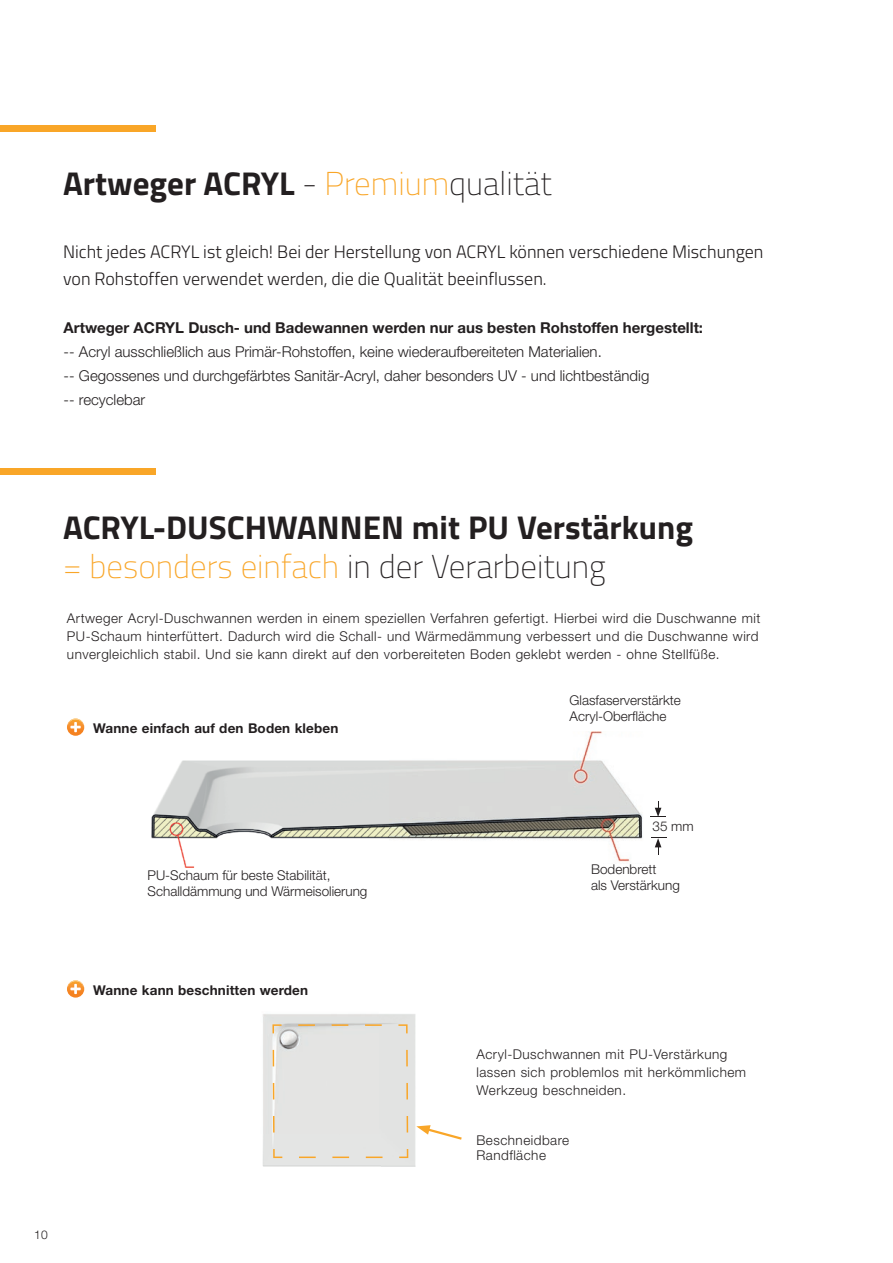
<style>
.page{position:relative;width:893px;height:1263px;background:#fff}
.page>*{position:absolute;margin:0;border:0;box-sizing:border-box;transform-origin:0 0}
.t1{font:700 33px/39.6px "Titillium";color:#231f20}
.t2{font:300 18px/27px "Titillium";color:#231f20}
.t3{font:300 15px/24px "Helvetica Neue LT Std";color:#231f20}
.t4{font:700 15px "Helvetica Neue LT Std";color:#231f20}
.t5{font:300 13.5px/18px "Helvetica Neue LT Std";letter-spacing:.035em;color:#231f20}
.t6{font:300 13.5px/16.2px "Helvetica Neue LT Std";color:#231f20}
.t7{font:700 13.5px "Helvetica Neue LT Std";letter-spacing:.01em;color:#231f20}
.t8{font:300 12px "Helvetica Neue LT Std";color:#231f20}
.s1{font-weight:100}
.s2{font-weight:100;color:#f9a628}
</style>
<div class="page">
<img style="left:151px;top:731px;width:508px;height:137px">
<img style="left:262px;top:1014px;width:154px;height:153px">
<svg style="left:272px;top:1024px;width:136px;height:134px;background:#e3e2df"></svg>
<svg style="left:416px;top:1125px;width:46px;height:15px"></svg>
<div style="left:0;top:126px;width:155px;height:6px;background:#f9a628"></div>
<div style="left:0;top:468px;width:155px;height:6px;background:#f9a628"></div>
<svg style="left:67px;top:718px;width:17px;height:18px"></svg>
<svg style="left:67px;top:719px;width:17px;height:13px"></svg>
<svg style="left:67px;top:980px;width:17px;height:17px"></svg>
<svg style="left:67px;top:981px;width:17px;height:13px"></svg>
<div style="left:591px;top:864px;width:172px;height:52px;background:#fff"></div>
<svg style="left:651px;top:837px;width:16px;height:17px"></svg>
<svg style="left:650px;top:801px;width:16px;height:16px"></svg>
<div style="left:652px;top:821px;width:53px;height:14px;background:#fff"></div>
<h1 class="t1" style="left:63px;top:162px;width:490px">Artweger ACRYL <span class="s1">-</span> <span class="s2">Premium</span><span class="s1">qualität</span></h1>
<h2 class="t2" style="left:63px;top:237px;width:702px">Nicht jedes ACRYL ist gleich! Bei der Herstellung von ACRYL können verschiedene Mischungen von Rohstoffen verwendet werden, die die Qualität beeinflussen.</h2>
<p class="t4" style="left:64px;top:318px;width:641px">Artweger ACRYL Dusch- und Badewannen werden nur aus besten Rohstoffen hergestellt:</p>
<p class="t3" style="left:64px;top:339px;width:587px">-- Acryl ausschließlich aus Primär-Rohstoffen, keine wiederaufbereiteten Materialien.<br>-- Gegossenes und durchgefärbtes Sanitär-Acryl, daher besonders UV - und lichtbeständig -- recyclebar</p>
<h1 class="t1" style="left:63px;top:505px;width:631px">ACRYL-DUSCHWANNEN mit PU Verstärkung <span class="s2">= besonders einfach</span> <span class="s1">in der Verarbeitung</span></h1>
<p class="t5" style="left:67px;top:609px;width:695px">Artweger Acryl-Duschwannen werden in einem speziellen Verfahren gefertigt. Hierbei wird die Duschwanne mit<br>PU-Schaum hinterfüttert. Dadurch wird die Schall- und Wärmedämmung verbessert und die Duschwanne wird unvergleichlich stabil. Und sie kann direkt auf den vorbereiteten Boden geklebt werden - ohne Stellfüße.</p>
<p class="t7" style="left:93px;top:720px;width:247px">Wanne einfach auf den Boden kleben</p>
<p class="t6" style="left:570px;top:692px;width:113px">Glasfaserverstärkte<br>Acryl-Oberfläche</p>
<p class="t6" style="left:148px;top:866px;width:221px">PU-Schaum für beste Stabilität,<br>Schalldämmung und Wärmeisolierung</p>
<p class="t7" style="left:93px;top:982px;width:216px">Wanne kann beschnitten werden</p>
<p class="t8" style="left:34px;top:1227px;width:15px">10</p>
<p class="t5" style="left:652px;top:817px;width:43px">35 mm</p>
<p class="t6" style="left:591px;top:861px;width:90px">Bodenbrett<br>als Verstärkung</p>
<p class="t5" style="left:476px;top:1045px;width:271px">Acryl-Duschwannen mit PU-Verstärkung lassen sich problemlos mit herkömmlichem<br>Werkzeug beschneiden.</p>
<p class="t5" style="left:476px;top:1132px;width:94px;line-height:15px">Beschneidbare<br>Randfläche</p>
</div>
